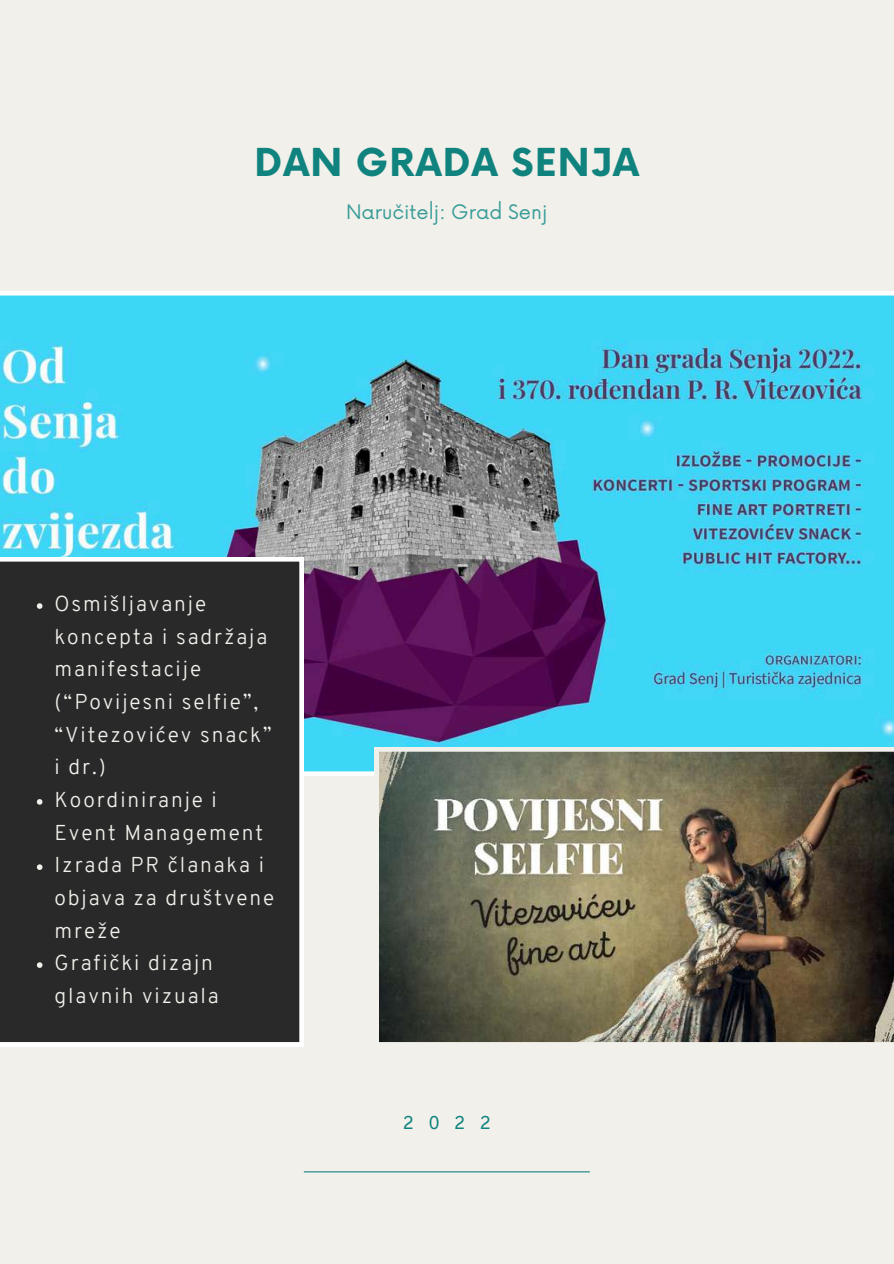
<style>
.page{position:relative;width:894px;height:1264px;background:#fff}
.page>*{position:absolute;margin:0;border:0;box-sizing:border-box;transform-origin:0 0}
.t1{font:700 37.5px "Now";letter-spacing:.03em;color:#10837e}
.t2{font:300 21px/32.7px "Overpass";letter-spacing:.09em;color:#f2f0eb}
.t3{font:19.5px "Now";color:#389d98}
.t4{font:18px "Overpass";color:#10837e}
</style>
<div class="page">
<div style="left:0;top:0;width:893px;height:1263px;background:#f2f0eb"></div>
<svg style="left:0;top:291px;width:893px;height:485px"></svg>
<div style="left:0;top:557px;width:303px;height:489px;background:#292929"></div>
<svg style="left:37px;top:603px;width:5px;height:6px"></svg>
<svg style="left:37px;top:799px;width:5px;height:5px"></svg>
<svg style="left:37px;top:864px;width:5px;height:6px"></svg>
<svg style="left:37px;top:962px;width:5px;height:5px"></svg>
<hr style="left:304px;top:1171px;width:285px;height:1px;background:#10837e">
<img style="left:374px;top:747px;width:519px;height:296px">
<h1 class="t1" style="left:254px;top:142px;width:386px">DAN GRADA SENJA</h1>
<p class="t3" style="left:346px;top:201px;width:203px">Naručitelj: Grad Senj</p>
<p class="t2" style="left:55px;top:589px;width:221px">Osmišljavanje koncepta i sadržaja manifestacije (“Povijesni selfie”, “Vitezovićev snack” i dr.)<br>Koordiniranje i<br>Event Management<br>Izrada PR članaka i objava za društvene mreže<br>Grafički dizajn glavnih vizuala</p>
<p class="t4" style="left:403px;top:1115px;width:89px">2022</p>
</div>
